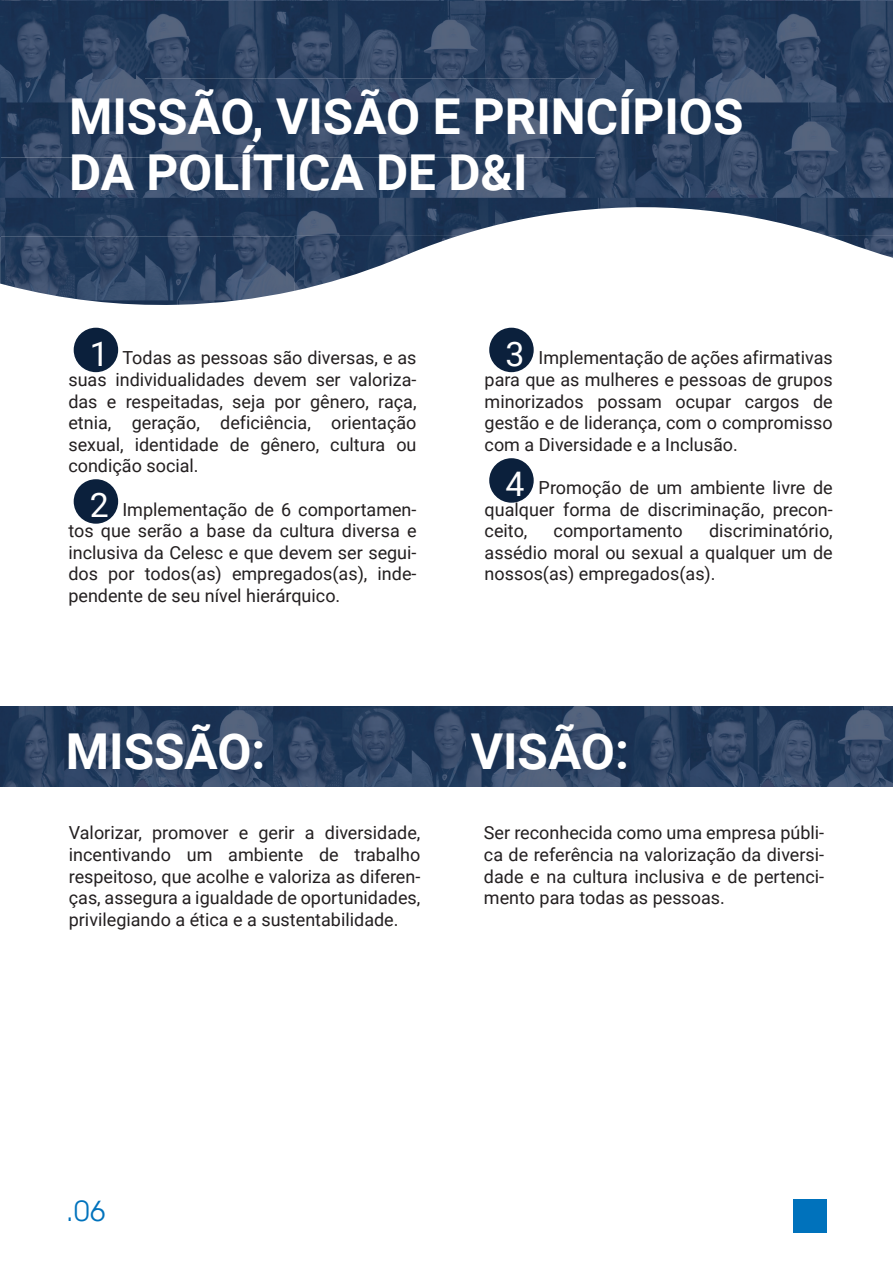
<style>
.page{position:relative;width:893px;height:1263px;background:#fff}
.page>*{position:absolute;margin:0;border:0;box-sizing:border-box;transform-origin:0 0}
.t1{font:700 49.5px/56.8px "Roboto";color:#fff}
.t2{font:33.75px "Roboto";color:#fff}
.t3{font:28.35px "Avant Guard Regular SWFTE";color:#0072bc}
.t4{font:18px/21.6px "Roboto";color:#231f20;text-align:justify}
</style>
<div class="page">
<img style="left:0;top:0;width:893px;height:236px">
<img style="left:0;top:236px;width:294px;height:69px">
<img style="left:294px;top:236px;width:599px;height:55px">
<img style="left:0;top:706px;width:893px;height:80px">
<div style="left:74px;top:328px;width:44px;height:44px;background:#0b203c;border-radius:50%"></div>
<div style="left:74px;top:479px;width:44px;height:45px;background:#0b203c;border-radius:50%"></div>
<div style="left:489px;top:458px;width:45px;height:45px;background:#0b203c;border-radius:50%"></div>
<div style="left:489px;top:328px;width:45px;height:44px;background:#0b203c;border-radius:50%"></div>
<div style="left:793px;top:1199px;width:34px;height:34px;background:#0072bc"></div>
<h1 class="t1" style="left:69px;top:86px;width:676px">MISSÃO, VISÃO E PRINCÍPIOS<br>DA POLÍTICA DE D&amp;I</h1>
<h2 class="t2" style="left:90px;top:330px;width:21px">1</h2>
<p class="t4" style="left:68px;top:346px;width:350px;text-indent:54px">Todas as pessoas são diversas, e as suas individualidades devem ser valoriza&shy;das e respeitadas, seja por gênero, raça, etnia, geração, deficiência, orientação sexual, identidade de gênero, cultura ou condição social.</p>
<p class="t4" style="left:68px;top:498px;width:350px;text-indent:54px">Implementação de 6 comportamen&shy;tos que serão a base da cultura diversa e inclusiva da Celesc e que devem ser segui&shy;dos por todos(as) empregados(as), inde&shy;pendente de seu nível hierárquico.</p>
<h2 class="t2" style="left:90px;top:481px;width:21px">2</h2>
<h1 class="t1" style="left:66px;top:721px;width:201px">MISSÃO:</h1>
<p class="t4" style="left:69px;top:821px;width:353px">Valorizar, promover e gerir a diversidade, incentivando um ambiente de trabalho respeitoso, que acolhe e valoriza as diferen&shy;ças, assegura a igualdade de oportunidades, privilegiando a ética e a sustentabilidade.</p>
<h2 class="t2" style="left:505px;top:330px;width:21px">3</h2>
<p class="t4" style="left:485px;top:346px;width:350px;text-indent:54px">Implementação de ações afirmativas para que as mulheres e pessoas de grupos minorizados possam ocupar cargos de gestão e de liderança, com o compromisso com a Diversidade e a Inclusão.</p>
<p class="t4" style="left:485px;top:476px;width:350px;text-indent:54px">Promoção de um ambiente livre de qualquer forma de discriminação, precon&shy;ceito,</p>
<h2 class="t2" style="left:505px;top:460px;width:21px">4</h2>
<p class="t4" style="left:485px;top:519px;width:350px;text-indent:224px">discriminatório, assédio moral ou sexual a qualquer um de nossos(as) empregados(as).</p>
<p class="t4" style="left:554px;top:519px;width:131px">comportamento</p>
<h1 class="t1" style="left:471px;top:721px;width:160px">VISÃO:</h1>
<p class="t4" style="left:484px;top:821px;width:342px">Ser reconhecida como uma empresa públi&shy;ca de referência na valorização da diversi&shy;dade e na cultura inclusiva e de pertenci&shy;mento para todas as pessoas.</p>
<h3 class="t3" style="left:66px;top:1193px;width:41px">.06</h3>
</div>
